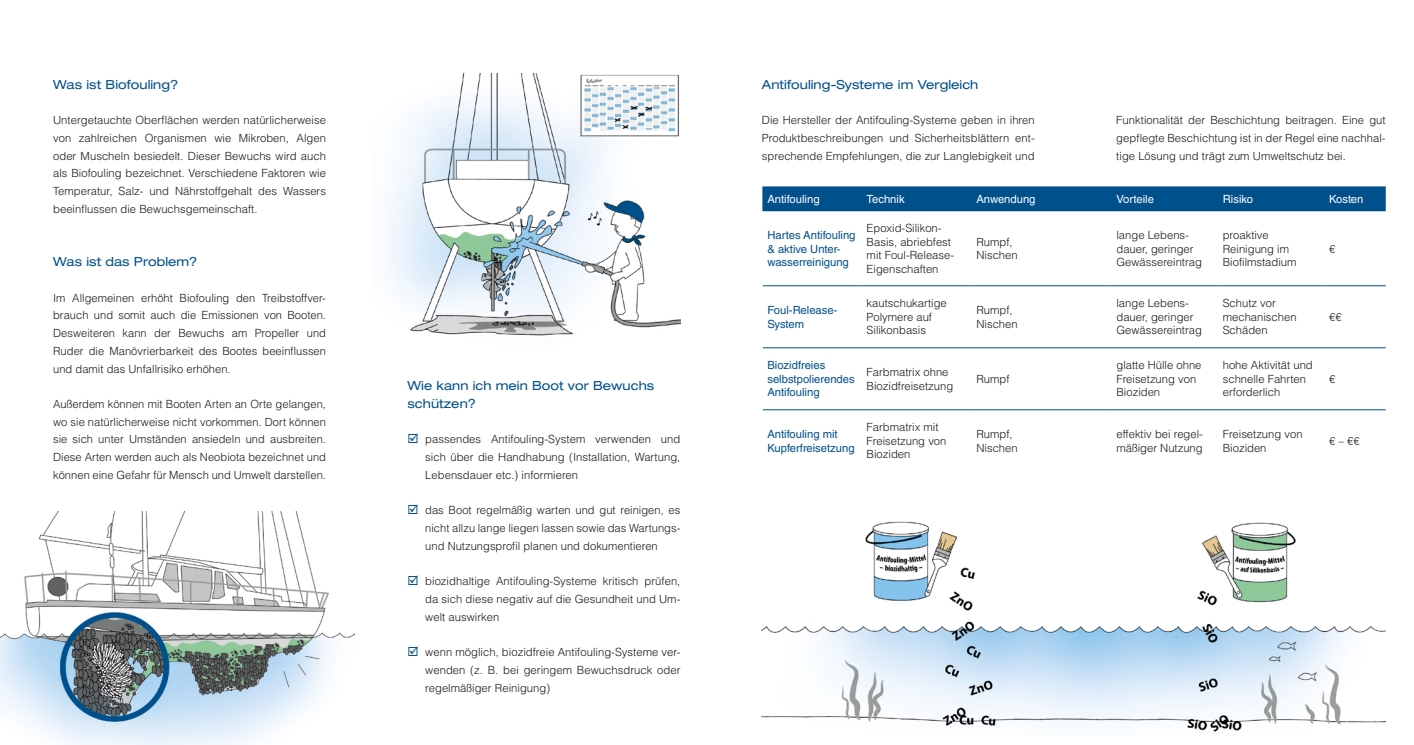
<style>
.page{position:relative;width:1414px;height:745px;background:#fff}
.page>*{position:absolute;margin:0;border:0;box-sizing:border-box;transform-origin:0 0}
.Überschrift{font:expanded 12.5px/17.8px "Helvetica Neue LT Pro";letter-spacing:.005em;color:#00508c}
.Fließtext{font:300 11.25px/17.8px "Helvetica LT Std";color:#1a1a18}
.t1{font:11.25px/13.5px "Helvetica LT Std";color:#00508c}
.t2{font:11.25px "Helvetica LT Std";color:#fff}
</style>
<div class="page">
<img style="left:0;top:511px;width:354px;height:233px">
<img style="left:386px;top:73px;width:294px;height:263px">
<img style="left:762px;top:521px;width:623px;height:211px">
<div style="left:762px;top:186px;width:624px;height:25px;background:#00508c"></div>
<hr style="left:1111px;top:285px;width:107px;height:1px;background:#00508c">
<hr style="left:1218px;top:285px;width:106px;height:1px;background:#00508c">
<hr style="left:1324px;top:285px;width:62px;height:1px;background:#00508c">
<hr style="left:1111px;top:347px;width:107px;height:1px;background:#00508c">
<hr style="left:1218px;top:347px;width:106px;height:1px;background:#00508c">
<hr style="left:1324px;top:347px;width:62px;height:1px;background:#00508c">
<hr style="left:1111px;top:409px;width:107px;height:1px;background:#00508c">
<hr style="left:1218px;top:409px;width:106px;height:1px;background:#00508c">
<hr style="left:1324px;top:409px;width:62px;height:1px;background:#00508c">
<hr style="left:861px;top:285px;width:110px;height:1px;background:#00508c">
<hr style="left:971px;top:285px;width:82px;height:1px;background:#00508c">
<hr style="left:861px;top:347px;width:110px;height:1px;background:#00508c">
<hr style="left:971px;top:347px;width:82px;height:1px;background:#00508c">
<hr style="left:861px;top:409px;width:110px;height:1px;background:#00508c">
<hr style="left:971px;top:409px;width:82px;height:1px;background:#00508c">
<hr style="left:1053px;top:285px;width:58px;height:1px;background:#00508c">
<hr style="left:1053px;top:347px;width:58px;height:1px;background:#00508c">
<hr style="left:1053px;top:409px;width:58px;height:1px;background:#00508c">
<hr style="left:763px;top:285px;width:98px;height:1px;background:#00508c">
<hr style="left:763px;top:347px;width:98px;height:1px;background:#00508c">
<hr style="left:763px;top:409px;width:98px;height:1px;background:#00508c">
<h2 class="Überschrift" style="left:53px;top:75px;width:127px">Was ist Biofouling?</h2>
<p class="Fließtext" style="left:53px;top:111px;width:274px;text-align:justify">Untergetauchte Oberflächen werden natürlicherweise von zahlreichen Organismen wie Mikroben, Algen oder Muscheln besiedelt. Dieser Bewuchs wird auch als Biofouling bezeichnet. Verschiedene Faktoren wie Temperatur, Salz- und Nährstoffgehalt des Wassers beeinflussen die Bewuchsgemeinschaft.</p>
<h2 class="Überschrift" style="left:53px;top:252px;width:146px">Was ist das Problem?</h2>
<p class="Fließtext" style="left:53px;top:288px;width:274px;text-align:justify">Im Allgemeinen erhöht Biofouling den Treibstoffver&shy;brauch und somit auch die Emissionen von Booten.<br>Desweiteren kann der Bewuchs am Propeller und Ruder die Manövrierbarkeit des Bootes beeinflussen und damit das Unfallrisiko erhöhen.</p>
<p class="Fließtext" style="left:53px;top:395px;width:274px;text-align:justify">Außerdem können mit Booten Arten an Orte gelangen, wo sie natürlicherweise nicht vorkommen. Dort können sie sich unter Umständen ansiedeln und ausbreiten.<br>Diese Arten werden auch als Neobiota bezeichnet und können eine Gefahr für Mensch und Umwelt darstellen.</p>
<h2 class="Überschrift" style="left:407px;top:376px;width:248px">Wie kann ich mein Boot vor Bewuchs schützen?</h2>
<p class="Fließtext" style="left:425px;top:430px;width:257px;text-align:justify">passendes Antifouling-System verwenden und sich über die Handhabung (Installation, Wartung, Lebensdauer etc.) informieren</p>
<p class="Fließtext" style="left:425px;top:501px;width:257px;text-align:justify">das Boot regelmäßig warten und gut reinigen, es nicht allzu lange liegen lassen sowie das Wartungs&shy;und Nutzungsprofil planen und dokumentieren</p>
<p class="Fließtext" style="left:425px;top:572px;width:257px;text-align:justify">biozidhaltige Antifouling-Systeme kritisch prüfen, da sich diese negativ auf die Gesundheit und Um&shy;welt auswirken</p>
<p class="Fließtext" style="left:425px;top:643px;width:257px;text-align:justify">wenn möglich, biozidfreie Antifouling-Systeme ver&shy;wenden (z. B. bei geringem Bewuchsdruck oder regelmäßiger Reinigung)</p>
<h2 class="Überschrift" style="left:762px;top:75px;width:218px">Antifouling-Systeme im Vergleich</h2>
<p class="Fließtext" style="left:762px;top:111px;width:274px;text-align:justify">Die Hersteller der Antifouling-Systeme geben in ihren Produktbeschreibungen und Sicherheitsblättern ent&shy;sprechende Empfehlungen, die zur Langlebigkeit und</p>
<p class="Fließtext" style="left:1116px;top:111px;width:271px;text-align:justify">Funktionalität der Beschichtung beitragen. Eine gut gepflegte Beschichtung ist in der Regel eine nachhal&shy;tige Lösung und trägt zum Umweltschutz bei.</p>
<p class="t2" style="left:767px;top:192px;width:54px">Antifouling</p>
<p class="t2" style="left:866px;top:192px;width:40px">Technik</p>
<p class="t2" style="left:976px;top:192px;width:61px">Anwendung</p>
<p class="t2" style="left:1116px;top:192px;width:39px">Vorteile</p>
<p class="t2" style="left:1223px;top:192px;width:32px">Risiko</p>
<p class="t2" style="left:1329px;top:192px;width:36px">Kosten</p>
<p class="t1" style="left:767px;top:228px;width:90px">Hartes Antifouling &amp; aktive Unter&shy;wasserreinigung</p>
<p class="Fließtext" style="left:866px;top:219px;width:76px">Epoxid-Silikon-</p>
<p class="Fließtext" style="left:866px;top:235px;width:89px;line-height:13.5px">Basis, abriebfest mit Foul-Release-<br>Eigenschaften</p>
<p class="Fließtext" style="left:976px;top:233px;width:38px">Rumpf,</p>
<p class="Fließtext" style="left:1116px;top:228px;width:87px;line-height:13.5px">lange Lebens&shy;dauer, geringer<br>Gewässereintrag</p>
<p class="Fließtext" style="left:1223px;top:226px;width:48px">proaktive</p>
<p class="Fließtext" style="left:1223px;top:239px;width:68px">Reinigung im</p>
<p class="Fließtext" style="left:1223px;top:253px;width:75px">Biofilmstadium</p>
<p class="Fließtext" style="left:1329px;top:239px;width:8px">€</p>
<p class="Fließtext" style="left:976px;top:246px;width:43px">Nischen</p>
<p class="t1" style="left:767px;top:303px;width:72px">Foul-Release-<br>System</p>
<p class="Fließtext" style="left:866px;top:296px;width:82px;line-height:13.5px">kautschukartige<br>Polymere auf</p>
<p class="Fließtext" style="left:866px;top:321px;width:61px">Silikonbasis</p>
<p class="Fließtext" style="left:976px;top:301px;width:38px">Rumpf,</p>
<p class="Fließtext" style="left:976px;top:314px;width:43px">Nischen</p>
<p class="t1" style="left:767px;top:358px;width:59px">Biozidfreies</p>
<p class="t1" style="left:767px;top:372px;width:89px">selbstpolierendes<br>Antifouling</p>
<p class="Fließtext" style="left:866px;top:365px;width:88px;line-height:13.5px">Farbmatrix ohne<br>Biozidfreisetzung</p>
<p class="Fließtext" style="left:976px;top:369px;width:35px">Rumpf</p>
<p class="t1" style="left:767px;top:427px;width:89px">Antifouling mit<br>Kupferfreisetzung</p>
<p class="Fließtext" style="left:866px;top:420px;width:81px;line-height:13.5px">Farbmatrix mit<br>Freisetzung von<br>Bioziden</p>
<p class="Fließtext" style="left:976px;top:425px;width:38px">Rumpf,</p>
<p class="Fließtext" style="left:976px;top:438px;width:43px">Nischen</p>
<p class="Fließtext" style="left:1116px;top:296px;width:87px;line-height:13.5px">lange Lebens&shy;dauer, geringer<br>Gewässereintrag</p>
<p class="Fließtext" style="left:1223px;top:294px;width:55px">Schutz vor</p>
<p class="Fließtext" style="left:1223px;top:310px;width:75px;line-height:13.5px">mechanischen<br>Schäden</p>
<p class="Fließtext" style="left:1329px;top:307px;width:14px">€€</p>
<p class="Fließtext" style="left:1116px;top:358px;width:87px;line-height:13.5px">glatte Hülle ohne<br>Freisetzung von<br>Bioziden</p>
<p class="Fließtext" style="left:1223px;top:358px;width:92px;line-height:13.5px">hohe Aktivität und schnelle Fahrten erforderlich</p>
<p class="Fließtext" style="left:1329px;top:369px;width:8px">€</p>
<p class="Fließtext" style="left:1116px;top:427px;width:88px;line-height:13.5px">effektiv bei regel&shy;mäßiger Nutzung</p>
<p class="Fließtext" style="left:1223px;top:427px;width:81px;line-height:13.5px">Freisetzung von<br>Bioziden</p>
<p class="Fließtext" style="left:1329px;top:431px;width:32px">€ – €€</p>
</div>
